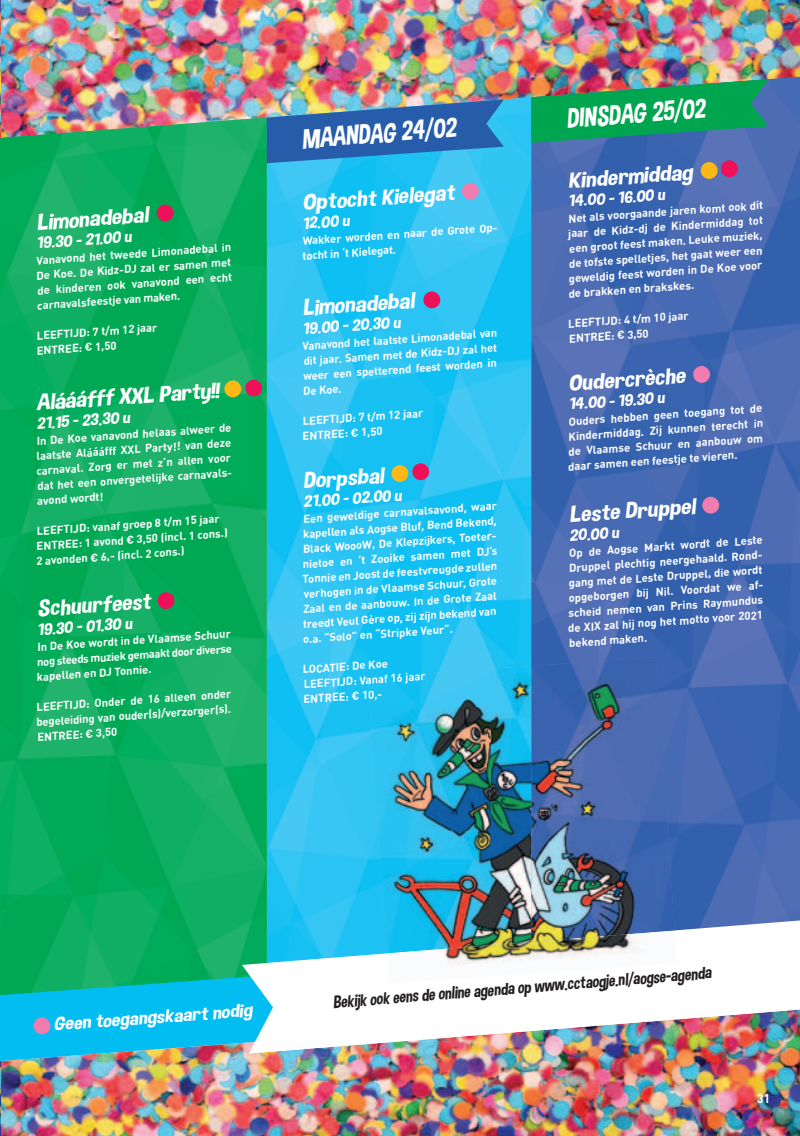
<style>
.page{position:relative;width:800px;height:1136px;background:#fff}
.page>*{position:absolute;margin:0;border:0;box-sizing:border-box;transform-origin:0 0}
.t1{font:italic 27.5px "Dimbo";color:#fff}
.t2{font:italic 22.5px "Dimbo";color:#fff;scale:1.24 1}
.t3{font:italic 18.75px "Dimbo";color:#fff;scale:1.24 1}
.t4{font:italic 17.5px "Dimbo";color:#231f20}
.t5{font:italic 16.25px "Dimbo";color:#fff;scale:1.24 1}
.t6{font:700 12.5px "DIN Pro";color:#fff}
.t7{font:700 11.25px/15px "DIN Pro";color:#fff}
</style>
<div class="page">
<img style="left:0;top:0;width:1px;height:118px">
<img style="left:1px;top:0;width:798px;height:118px">
<img style="left:0;top:1062px;width:799px;height:74px">
<img style="left:267px;top:97px;width:264px;height:823px">
<img style="left:0;top:118px;width:267px;height:817px">
<img style="left:531px;top:76px;width:268px;height:844px">
<img style="left:0;top:935px;width:799px;height:127px">
<img style="left:242px;top:920px;width:557px;height:133px">
<svg style="left:267px;top:99px;width:236px;height:64px;background:#3c7ab5"></svg>
<img style="left:531px;top:79px;width:237px;height:64px">
<img style="left:378px;top:830px;width:112px;height:123px">
<img style="left:490px;top:666px;width:41px;height:264px">
<img style="left:368px;top:669px;width:122px;height:161px">
<img style="left:531px;top:820px;width:143px;height:110px">
<img style="left:531px;top:698px;width:135px;height:122px">
<img style="left:531px;top:657px;width:127px;height:41px">
<img style="left:367px;top:673px;width:58px;height:13px">
<img style="left:367px;top:676px;width:16px;height:9px">
<img style="left:368px;top:690px;width:14px;height:11px">
<svg style="left:368px;top:691px;width:13px;height:10px"></svg>
<img style="left:387px;top:930px;width:289px;height:53px">
<div style="left:423px;top:291px;width:17px;height:17px;background:#ee1059;border-radius:50%"></div>
<div style="left:700px;top:162px;width:17px;height:17px;background:#fcb814;border-radius:50%"></div>
<div style="left:720px;top:160px;width:17px;height:17px;background:#ee1059;border-radius:50%"></div>
<div style="left:391px;top:465px;width:17px;height:17px;background:#fcb814;border-radius:50%"></div>
<div style="left:224px;top:380px;width:17px;height:17px;background:#fcb814;border-radius:50%"></div>
<div style="left:157px;top:592px;width:17px;height:17px;background:#ee1059;border-radius:50%"></div>
<div style="left:157px;top:204px;width:16px;height:17px;background:#ee1059;border-radius:50%"></div>
<div style="left:412px;top:463px;width:17px;height:17px;background:#ee1059;border-radius:50%"></div>
<div style="left:245px;top:380px;width:17px;height:16px;background:#ee1059;border-radius:50%"></div>
<div style="left:34px;top:1017px;width:16px;height:17px;background:#f17cb0;border-radius:50%"></div>
<div style="left:462px;top:183px;width:16px;height:17px;background:#f17cb0;border-radius:50%"></div>
<div style="left:693px;top:366px;width:16px;height:17px;background:#f17cb0;border-radius:50%"></div>
<div style="left:702px;top:497px;width:17px;height:17px;background:#f17cb0;border-radius:50%"></div>
<h2 class="t2" style="left:36px;top:215px;width:92px;rotate:-4deg">Limonadebal</h2>
<h3 class="t5" style="left:36px;top:238px;width:78px;rotate:-4deg">19.30 - 21.00 u</h3>
<p class="t7" style="left:33px;top:254px;width:199px;text-align:justify;rotate:-4deg">Vanavond het tweede Limonadebal in De Koe. De Kidz-DJ zal er samen met de kinderen ook vanavond een echt carnavalsfeestje van maken.</p>
<p class="t7" style="left:35px;top:329px;width:123px;rotate:-4deg">LEEFTIJD: 7 t/m 12 jaar<br>ENTREE: € 1,50</p>
<h2 class="t2" style="left:36px;top:395px;width:149px;rotate:-4deg">Aláááfff XXL Party!!</h2>
<h3 class="t5" style="left:36px;top:418px;width:77px;rotate:-4deg">21.15 - 23.30 u</h3>
<p class="t7" style="left:32px;top:435px;width:200px;text-indent:4px;rotate:-4deg">In De Koe vanavond helaas alweer de laatste Aláááfff XXL Party!! van deze carnaval. Zorg er met z’n allen voor dat het een onvergetelijke carnavals&shy;avond wordt!</p>
<p class="t7" style="left:34px;top:525px;width:194px;rotate:-4deg">LEEFTIJD: vanaf groep 8 t/m 15 jaar<br>ENTREE: 1 avond € 3,50 (incl. 1 cons.)<br>2 avonden € 6,- (incl. 2 cons.)</p>
<h2 class="t2" style="left:36px;top:601px;width:93px;rotate:-4deg">Schuurfeest</h2>
<h3 class="t5" style="left:37px;top:624px;width:78px;rotate:-4deg">19.30 - 01.30 u</h3>
<p class="t7" style="left:34px;top:641px;width:198px;text-align:justify;rotate:-4deg">In De Koe wordt in de Vlaamse Schuur nog steeds muziek gemaakt door diverse kapellen en DJ Tonnie.</p>
<p class="t7" style="left:35px;top:701px;width:198px;text-align:justify;rotate:-4deg">LEEFTIJD: Onder de 16 alleen onder begeleiding van ouder(s)/verzorger(s).<br>ENTREE: € 3,50</p>
<h1 class="t1" style="left:301px;top:130px;width:156px;rotate:-4deg">MAANDAG 24/02</h1>
<h2 class="t2" style="left:302px;top:195px;width:124px;rotate:-4deg">Optocht Kielegat</h2>
<h3 class="t5" style="left:302px;top:218px;width:39px;rotate:-4deg">12.00 u</h3>
<p class="t7" style="left:301px;top:235px;width:199px;rotate:-4deg">Wakker worden en naar de Grote Op&shy;tocht in ‘t Kielegat.</p>
<h2 class="t2" style="left:301px;top:300px;width:92px;rotate:-4deg">Limonadebal</h2>
<h3 class="t5" style="left:302px;top:324px;width:81px;rotate:-4deg">19.00 - 20.30 u</h3>
<p class="t7" style="left:299px;top:340px;width:199px;rotate:-4deg">Vanavond het laatste Limonadebal van dit jaar. Samen met de Kidz-DJ zal het weer een spetterend feest worden in<br>De Koe.</p>
<p class="t7" style="left:301px;top:415px;width:123px;rotate:-4deg">LEEFTIJD: 7 t/m 12 jaar<br>ENTREE: € 1,50</p>
<h2 class="t2" style="left:302px;top:473px;width:67px;rotate:-4deg">Dorpsbal</h2>
<h3 class="t5" style="left:303px;top:496px;width:81px;rotate:-4deg">21.00 - 02.00 u</h3>
<p class="t7" style="left:302px;top:513px;width:195px;rotate:-4deg">Een geweldige carnavalsavond, waar</p>
<p class="t7" style="left:302px;top:528px;width:195px;rotate:-4deg">kapellen als Aogse Bluf, Bend Bekend,</p>
<p class="t7" style="left:302px;top:543px;width:196px;rotate:-4deg">Black WoooW, De Klepzijkers, Toeter-</p>
<p class="t7" style="left:302px;top:558px;width:197px;rotate:-4deg">nietoe en ’t Zooike samen met DJ’s</p>
<p class="t7" style="left:302px;top:573px;width:197px;rotate:-4deg">Tonnie en Joost de feestvreugde zullen</p>
<p class="t7" style="left:303px;top:588px;width:195px;rotate:-4deg">verhogen in de Vlaamse Schuur, Grote</p>
<p class="t7" style="left:302px;top:603px;width:195px;rotate:-4deg">Zaal en de aanbouw. In de Grote Zaal</p>
<p class="t7" style="left:302px;top:618px;width:195px;rotate:-4deg">treedt Veul Gère op, zij zijn bekend van</p>
<p class="t7" style="left:302px;top:633px;width:152px;rotate:-4deg">o.a. “Solo” en “Stripke Veur”.</p>
<p class="t7" style="left:300px;top:663px;width:125px;rotate:-4deg">LOCATIE: De Koe<br>LEEFTIJD: Vanaf 16 jaar<br>ENTREE: € 10,-</p>
<h1 class="t1" style="left:565px;top:109px;width:140px;rotate:-4deg">DINSDAG 25/02</h1>
<h2 class="t2" style="left:567px;top:173px;width:102px;rotate:-4deg">Kindermiddag</h2>
<h3 class="t5" style="left:567px;top:196px;width:79px;rotate:-4deg">14.00 - 16.00 u</h3>
<p class="t7" style="left:567px;top:212px;width:196px;rotate:-4deg">Net als voorgaande jaren komt ook dit</p>
<p class="t7" style="left:567px;top:227px;width:197px;rotate:-4deg">jaar de Kidz-dj de Kindermiddag tot</p>
<p class="t7" style="left:568px;top:242px;width:195px;rotate:-4deg">een groot feest maken. Leuke muziek,</p>
<p class="t7" style="left:568px;top:257px;width:195px;rotate:-4deg">de tofste spelletjes, het gaat weer een</p>
<p class="t7" style="left:568px;top:272px;width:195px;rotate:-4deg">geweldig feest worden in De Koe voor</p>
<p class="t7" style="left:567px;top:287px;width:127px;rotate:-4deg">de brakken en brakskes.</p>
<p class="t7" style="left:567px;top:317px;width:122px;rotate:-4deg">LEEFTIJD: 4 t/m 10 jaar<br>ENTREE: € 3,50</p>
<h2 class="t2" style="left:567px;top:376px;width:96px;rotate:-4deg">Oudercrèche</h2>
<h3 class="t5" style="left:568px;top:399px;width:79px;rotate:-4deg">14.00 - 19.30 u</h3>
<p class="t7" style="left:564px;top:415px;width:199px;text-align:justify;text-indent:4px;rotate:-4deg">Ouders hebben geen toegang tot de Kindermiddag. Zij kunnen terecht in de Vlaamse Schuur en aanbouw om daar samen een feestje te vieren.</p>
<h2 class="t2" style="left:568px;top:507px;width:104px;rotate:-4deg">Leste Druppel</h2>
<h3 class="t5" style="left:568px;top:530px;width:42px;rotate:-4deg">20.00 u</h3>
<p class="t7" style="left:568px;top:547px;width:195px;rotate:-4deg">Op de Aogse Markt wordt de Leste</p>
<p class="t7" style="left:568px;top:562px;width:196px;rotate:-4deg">Druppel plechtig neergehaald. Rond-</p>
<p class="t7" style="left:568px;top:577px;width:195px;rotate:-4deg">gang met de Leste Druppel, die wordt</p>
<p class="t7" style="left:567px;top:592px;width:197px;rotate:-4deg">opgeborgen bij Nil. Voordat we af-</p>
<p class="t7" style="left:567px;top:607px;width:196px;rotate:-4deg">scheid nemen van Prins Raymundus</p>
<p class="t7" style="left:567px;top:622px;width:196px;rotate:-4deg">de XIX zal hij nog het motto voor 2021</p>
<p class="t7" style="left:568px;top:637px;width:80px;rotate:-4deg">bekend maken.</p>
<h3 class="t3" style="left:53px;top:1018px;width:162px;rotate:-4deg">Geen toegangskaart nodig</h3>
<h3 class="t4" style="left:332px;top:994px;width:381px;rotate:-4deg">Bekijk ook eens de online agenda op www.cctaogje.nl/aogse-agenda</h3>
<p class="t6" style="left:756px;top:1094px;width:15px">31</p>
</div>
